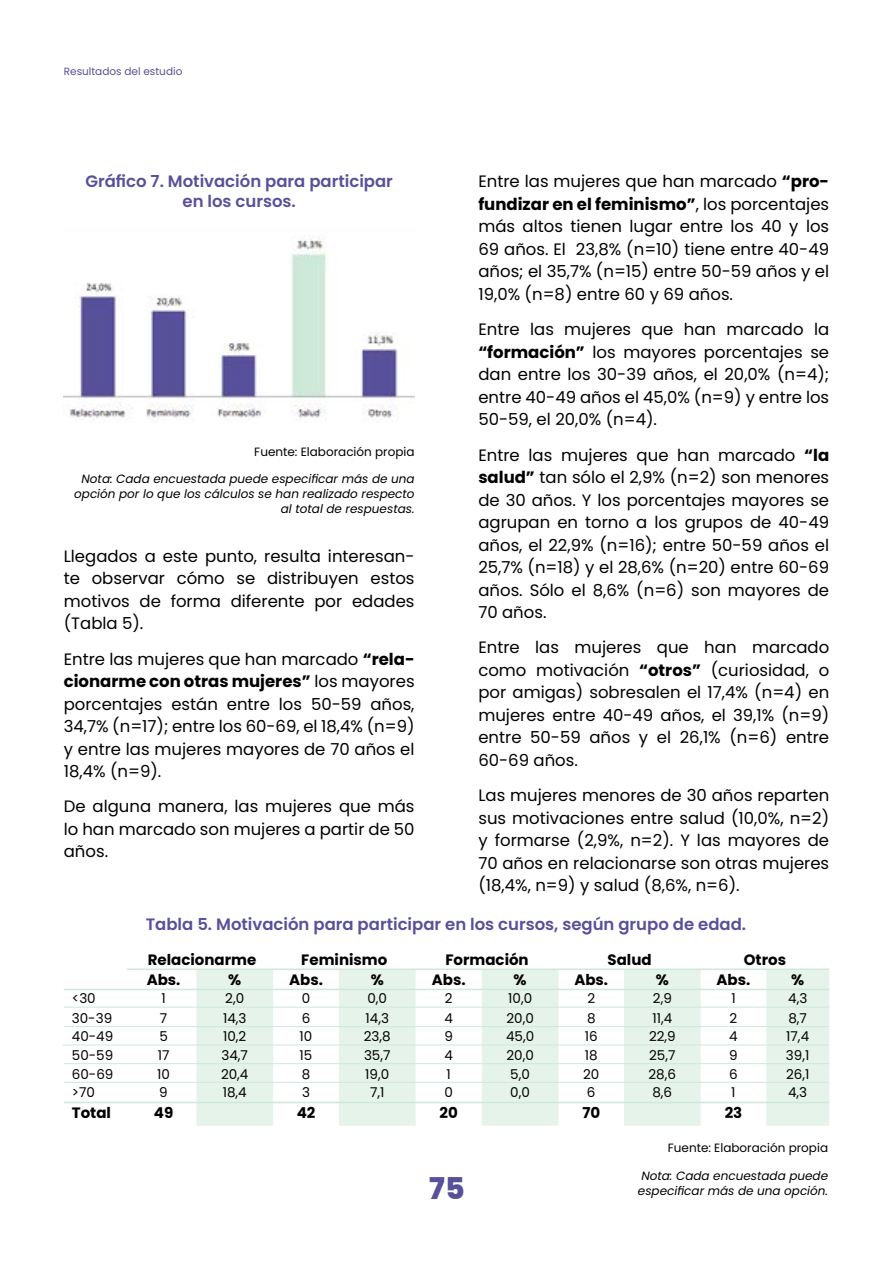
<style>
.page{position:relative;width:893px;height:1263px;background:#fff}
.page>*{position:absolute;margin:0;border:0;box-sizing:border-box;transform-origin:0 0}
.t1{font:800 30px "Poppins";color:#58509a}
.t2{font:16.5px/22.5px "Poppins";color:#000;text-align:justify}
.t3{font:600 16.5px/19.8px "Poppins";color:#58509a;text-align:center}
.t4{font:700 15px "Poppins";color:#000}
.t5{font:13.5px "Poppins";color:#000}
.t6{font:italic 12px/15px "Poppins";color:#000;text-align:right}
.t7{font:12px "Poppins";color:#000}
.t8{font:10.5px "Poppins";color:#58509a}
.s1{font-weight:700}
</style>
<div class="page">
<img style="left:64px;top:237px;width:351px;height:183px">
<svg style="left:196px;top:970px;width:633px;height:156px;fill:#e5f3ea"></svg>
<hr style="left:64px;top:1007px;width:765px;height:1px;background:#cee9d9">
<hr style="left:64px;top:1026px;width:765px;height:1px;background:#cee9d9">
<hr style="left:63px;top:1044px;width:765px;height:1px;background:#cee9d9">
<hr style="left:64px;top:1063px;width:765px;height:1px;background:#cee9d9">
<hr style="left:64px;top:1082px;width:765px;height:1px;background:#cee9d9">
<hr style="left:127px;top:968px;width:702px;height:2px;background:#cee9d9">
<hr style="left:64px;top:989px;width:765px;height:1px;background:#cee9d9">
<hr style="left:64px;top:1102px;width:765px;height:1px;background:#cee9d9">
<p class="t8" style="left:64px;top:65px;width:120px">Resultados del estudio</p>
<p class="t3" style="left:85px;top:172px;width:309px">Gráfico 7. Motivación para participar en los cursos.</p>
<p class="t7" style="left:254px;top:445px;width:162px">Fuente: Elaboración propia</p>
<p class="t6" style="left:74px;top:471px;width:342px">Nota: Cada encuestada puede especificar más de una opción por lo que los cálculos se han realizado respecto al total de respuestas.</p>
<p class="t2" style="left:64px;top:545px;width:352px">Llegados a este punto, resulta interesan&shy;te observar cómo se distribuyen estos motivos de forma diferente por edades (Tabla 5).</p>
<p class="t2" style="left:64px;top:648px;width:352px">Entre las mujeres que han marcado <span class="s1">“rela&shy;cionarme con otras mujeres”</span> los mayores porcentajes están entre los 50-59 años, 34,7% (n=17); entre los 60-69, el 18,4% (n=9) y entre las mujeres mayores de 70 años el 18,4% (n=9).</p>
<p class="t2" style="left:64px;top:795px;width:352px">De alguna manera, las mujeres que más lo han marcado son mujeres a partir de 50 años.</p>
<p class="t2" style="left:478px;top:170px;width:352px">Entre las mujeres que han marcado <span class="s1">“pro&shy;fundizar en el feminismo”</span>, los porcentajes más altos tienen lugar entre los 40 y los 69 años. El 23,8% (n=10) tiene entre 40-49 años; el 35,7% (n=15) entre 50-59 años y el 19,0% (n=8) entre 60 y 69 años.</p>
<p class="t2" style="left:478px;top:318px;width:352px">Entre las mujeres que han marcado la <span class="s1">“formación”</span> los mayores porcentajes se dan entre los 30-39 años, el 20,0% (n=4); entre 40-49 años el 45,0% (n=9) y entre los 50-59, el 20,0% (n=4).</p>
<p class="t2" style="left:478px;top:444px;width:352px">Entre las mujeres que han marcado <span class="s1">“la salud”</span> tan sólo el 2,9% (n=2) son menores de 30 años. Y los porcentajes mayores se agrupan en torno a los grupos de 40-49 años, el 22,9% (n=16); entre 50-59 años el 25,7% (n=18) y el 28,6% (n=20) entre 60-69 años. Sólo el 8,6% (n=6) son mayores de 70 años.</p>
<p class="t2" style="left:478px;top:636px;width:352px">Entre las mujeres que han marcado como motivación <span class="s1">“otros”</span> (curiosidad, o por amigas) sobresalen el 17,4% (n=4) en mujeres entre 40-49 años, el 39,1% (n=9) entre 50-59 años y el 26,1% (n=6) entre 60-69 años.</p>
<p class="t2" style="left:478px;top:784px;width:352px">Las mujeres menores de 30 años reparten sus motivaciones entre salud (10,0%, n=2) y formarse (2,9%, n=2). Y las mayores de 70 años en relacionarse son otras mujeres (18,4%, n=9) y salud (8,6%, n=6).</p>
<p class="t3" style="left:146px;top:915px;width:602px">Tabla 5. Motivación para participar en los cursos, según grupo de edad.</p>
<p class="t4" style="left:148px;top:951px;width:110px">Relacionarme</p>
<p class="t4" style="left:301px;top:951px;width:88px">Feminismo</p>
<p class="t4" style="left:445px;top:951px;width:85px">Formación</p>
<p class="t4" style="left:607px;top:951px;width:46px">Salud</p>
<p class="t4" style="left:744px;top:951px;width:44px">Otros</p>
<p class="t4" style="left:147px;top:971px;width:35px">Abs.</p>
<p class="t4" style="left:228px;top:971px;width:15px">%</p>
<p class="t4" style="left:289px;top:971px;width:35px">Abs.</p>
<p class="t4" style="left:371px;top:971px;width:15px">%</p>
<p class="t4" style="left:432px;top:971px;width:35px">Abs.</p>
<p class="t4" style="left:514px;top:971px;width:15px">%</p>
<p class="t4" style="left:574px;top:971px;width:35px">Abs.</p>
<p class="t4" style="left:656px;top:971px;width:15px">%</p>
<p class="t4" style="left:716px;top:971px;width:35px">Abs.</p>
<p class="t4" style="left:791px;top:971px;width:15px">%</p>
<p class="t5" style="left:72px;top:990px;width:25px">&lt;30</p>
<p class="t5" style="left:161px;top:990px;width:6px">1</p>
<p class="t5" style="left:225px;top:990px;width:20px">2,0</p>
<p class="t5" style="left:302px;top:990px;width:10px">0</p>
<p class="t5" style="left:367px;top:990px;width:21px">0,0</p>
<p class="t5" style="left:445px;top:990px;width:9px">2</p>
<p class="t5" style="left:508px;top:990px;width:25px">10,0</p>
<p class="t5" style="left:587px;top:990px;width:9px">2</p>
<p class="t5" style="left:653px;top:990px;width:20px">2,9</p>
<p class="t5" style="left:731px;top:990px;width:6px">1</p>
<p class="t5" style="left:788px;top:990px;width:21px">4,3</p>
<p class="t5" style="left:72px;top:1010px;width:42px">30-39</p>
<p class="t5" style="left:160px;top:1010px;width:9px">7</p>
<p class="t5" style="left:223px;top:1010px;width:25px">14,3</p>
<p class="t5" style="left:302px;top:1010px;width:10px">6</p>
<p class="t5" style="left:366px;top:1010px;width:25px">14,3</p>
<p class="t5" style="left:444px;top:1010px;width:10px">4</p>
<p class="t5" style="left:506px;top:1010px;width:29px">20,0</p>
<p class="t5" style="left:587px;top:1010px;width:10px">8</p>
<p class="t5" style="left:652px;top:1010px;width:21px">11,4</p>
<p class="t5" style="left:730px;top:1010px;width:9px">2</p>
<p class="t5" style="left:788px;top:1010px;width:20px">8,7</p>
<p class="t5" style="left:72px;top:1029px;width:43px">40-49</p>
<p class="t5" style="left:159px;top:1029px;width:10px">5</p>
<p class="t5" style="left:223px;top:1029px;width:25px">10,2</p>
<p class="t5" style="left:300px;top:1029px;width:14px">10</p>
<p class="t5" style="left:364px;top:1029px;width:28px">23,8</p>
<p class="t5" style="left:444px;top:1029px;width:10px">9</p>
<p class="t5" style="left:506px;top:1029px;width:30px">45,0</p>
<p class="t5" style="left:585px;top:1029px;width:14px">16</p>
<p class="t5" style="left:649px;top:1029px;width:28px">22,9</p>
<p class="t5" style="left:729px;top:1029px;width:10px">4</p>
<p class="t5" style="left:786px;top:1029px;width:24px">17,4</p>
<p class="t5" style="left:72px;top:1047px;width:43px">50-59</p>
<p class="t5" style="left:158px;top:1047px;width:13px">17</p>
<p class="t5" style="left:221px;top:1047px;width:28px">34,7</p>
<p class="t5" style="left:300px;top:1047px;width:14px">15</p>
<p class="t5" style="left:364px;top:1047px;width:28px">35,7</p>
<p class="t5" style="left:444px;top:1047px;width:10px">4</p>
<p class="t5" style="left:506px;top:1047px;width:29px">20,0</p>
<p class="t5" style="left:585px;top:1047px;width:14px">18</p>
<p class="t5" style="left:649px;top:1047px;width:28px">25,7</p>
<p class="t5" style="left:729px;top:1047px;width:10px">9</p>
<p class="t5" style="left:786px;top:1047px;width:25px">39,1</p>
<p class="t5" style="left:72px;top:1066px;width:43px">60-69</p>
<p class="t5" style="left:157px;top:1066px;width:14px">10</p>
<p class="t5" style="left:221px;top:1066px;width:29px">20,4</p>
<p class="t5" style="left:302px;top:1066px;width:10px">8</p>
<p class="t5" style="left:365px;top:1066px;width:25px">19,0</p>
<p class="t5" style="left:446px;top:1066px;width:6px">1</p>
<p class="t5" style="left:510px;top:1066px;width:21px">5,0</p>
<p class="t5" style="left:583px;top:1066px;width:18px">20</p>
<p class="t5" style="left:649px;top:1066px;width:29px">28,6</p>
<p class="t5" style="left:729px;top:1066px;width:10px">6</p>
<p class="t5" style="left:786px;top:1066px;width:25px">26,1</p>
<p class="t5" style="left:72px;top:1085px;width:25px">&gt;70</p>
<p class="t5" style="left:159px;top:1085px;width:10px">9</p>
<p class="t5" style="left:223px;top:1085px;width:26px">18,4</p>
<p class="t5" style="left:302px;top:1085px;width:9px">3</p>
<p class="t5" style="left:370px;top:1085px;width:16px">7,1</p>
<p class="t5" style="left:444px;top:1085px;width:10px">0</p>
<p class="t5" style="left:510px;top:1085px;width:21px">0,0</p>
<p class="t5" style="left:587px;top:1085px;width:10px">6</p>
<p class="t5" style="left:652px;top:1085px;width:21px">8,6</p>
<p class="t5" style="left:731px;top:1085px;width:6px">1</p>
<p class="t5" style="left:788px;top:1085px;width:21px">4,3</p>
<p class="t4" style="left:72px;top:1104px;width:41px">Total</p>
<p class="t4" style="left:154px;top:1104px;width:21px">49</p>
<p class="t4" style="left:297px;top:1104px;width:20px">42</p>
<p class="t4" style="left:440px;top:1104px;width:20px">20</p>
<p class="t4" style="left:582px;top:1104px;width:19px">70</p>
<p class="t4" style="left:725px;top:1104px;width:19px">23</p>
<h1 class="t1" style="left:429px;top:1171px;width:37px">75</h1>
<p class="t7" style="left:668px;top:1141px;width:162px">Fuente: Elaboración propia</p>
<p class="t6" style="left:638px;top:1168px;width:192px;text-align:left">Nota: Cada encuestada puede especificar más de una opción.</p>
</div>
